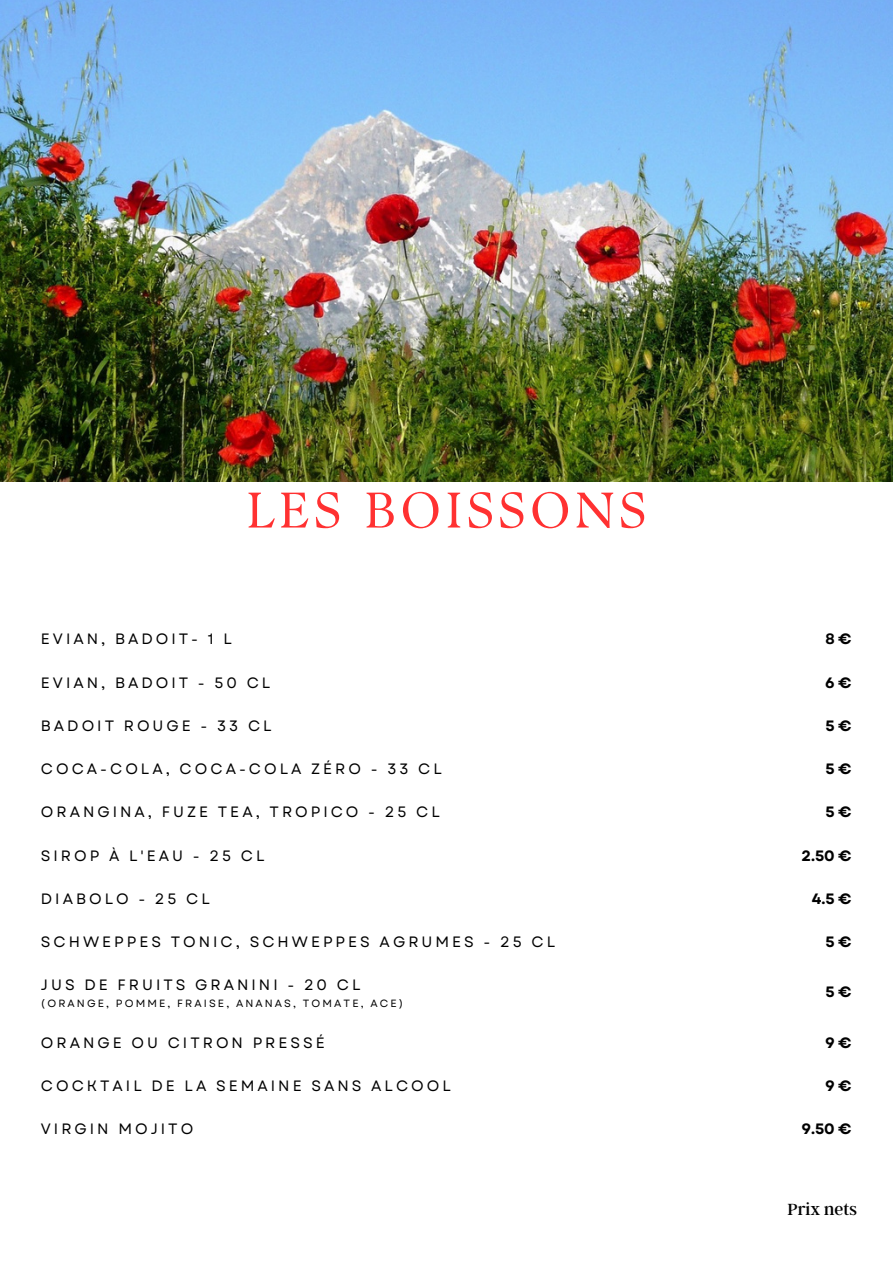
<style>
.page{position:relative;width:893px;height:1264px;background:#fff}
.page>*{position:absolute;margin:0;border:0;box-sizing:border-box;transform-origin:0 0}
.t1{font:49.95px "TY Serif D";letter-spacing:.1em;color:#ff3131}
.t2{font:18px "Argent CF";color:#000}
.t3{font:15px "Garet";letter-spacing:.2em;color:#000}
.t4{font:700 15px "Garet";color:#000}
.t5{font:10.5px "Garet";letter-spacing:.2em;color:#000}
</style>
<div class="page">
<img style="left:1px;top:0;width:891px;height:481px">
<p class="t1" style="left:247px;top:480px;width:400px">LES BOISSONS</p>
<p class="t3" style="left:41px;top:628px;width:192px">EVIAN, BADOIT- 1 L</p>
<p class="t4" style="left:825px;top:628px;width:28px">8€</p>
<p class="t3" style="left:41px;top:671px;width:231px">EVIAN, BADOIT - 50 CL</p>
<p class="t4" style="left:825px;top:671px;width:28px">6€</p>
<p class="t3" style="left:41px;top:715px;width:232px">BADOIT ROUGE - 33 CL</p>
<p class="t4" style="left:825px;top:715px;width:28px">5€</p>
<p class="t3" style="left:41px;top:758px;width:402px">COCA-COLA, COCA-COLA ZÉRO - 33 CL</p>
<p class="t4" style="left:825px;top:758px;width:28px">5€</p>
<p class="t3" style="left:41px;top:801px;width:400px">ORANGINA, FUZE TEA, TROPICO - 25 CL</p>
<p class="t4" style="left:825px;top:801px;width:28px">5€</p>
<p class="t3" style="left:41px;top:844px;width:225px">SIROP À L'EAU - 25 CL</p>
<p class="t4" style="left:801px;top:844px;width:52px">2.50 €</p>
<p class="t3" style="left:41px;top:887px;width:170px">DIABOLO - 25 CL</p>
<p class="t4" style="left:811px;top:887px;width:41px">4.5 €</p>
<p class="t3" style="left:41px;top:931px;width:515px">SCHWEPPES TONIC, SCHWEPPES AGRUMES - 25 CL</p>
<p class="t4" style="left:825px;top:931px;width:28px">5€</p>
<p class="t3" style="left:41px;top:974px;width:321px">JUS DE FRUITS GRANINI - 20 CL</p>
<p class="t5" style="left:41px;top:995px;width:364px">(ORANGE, POMME, FRAISE, ANANAS, TOMATE, ACE)</p>
<p class="t4" style="left:825px;top:981px;width:28px">5€</p>
<p class="t3" style="left:41px;top:1031px;width:285px">ORANGE OU CITRON PRESSÉ</p>
<p class="t4" style="left:825px;top:1031px;width:28px">9€</p>
<p class="t3" style="left:41px;top:1074px;width:411px">COCKTAIL DE LA SEMAINE SANS ALCOOL</p>
<p class="t4" style="left:825px;top:1074px;width:28px">9€</p>
<p class="t3" style="left:41px;top:1117px;width:154px">VIRGIN MOJITO</p>
<p class="t4" style="left:801px;top:1117px;width:52px">9.50 €</p>
<p class="t2" style="left:787px;top:1197px;width:71px">Prix nets</p>
</div>
